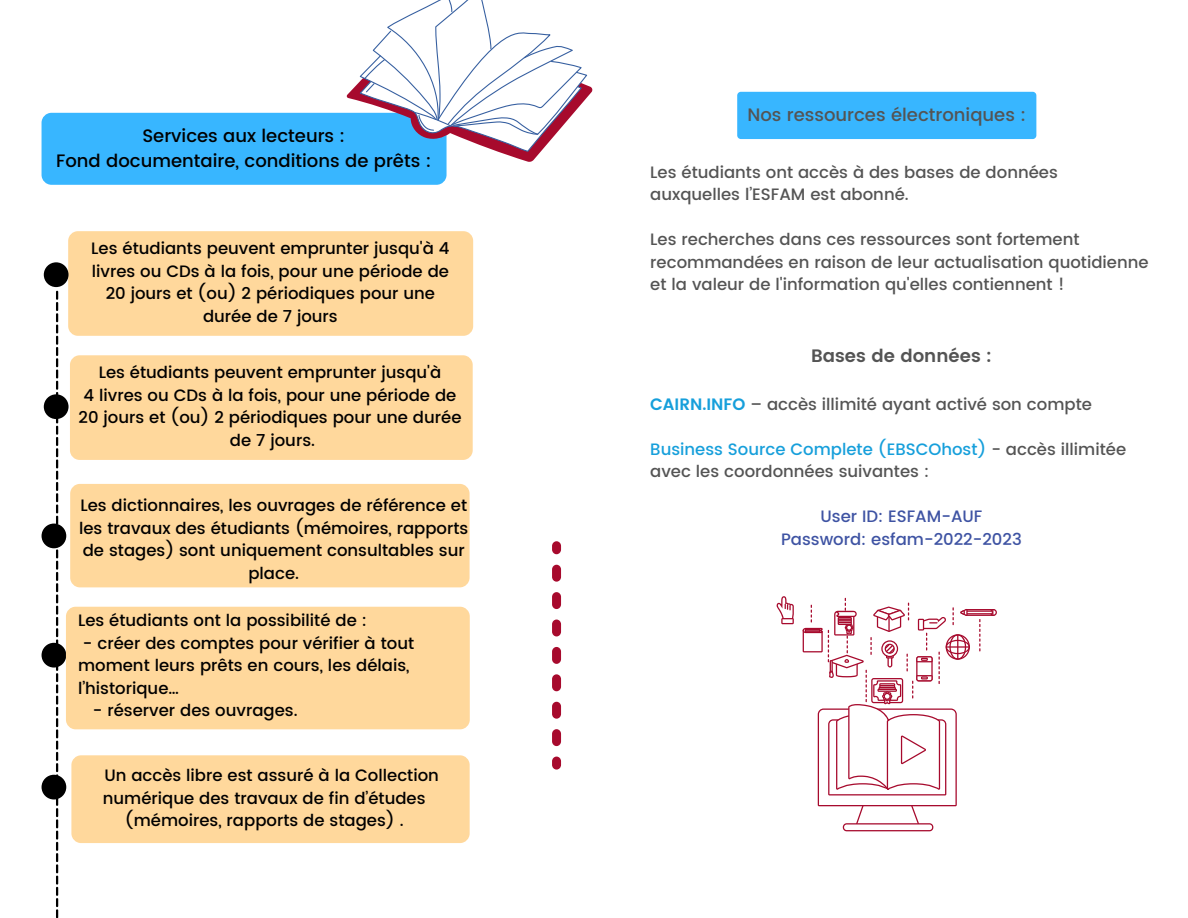
<style>
.page{position:relative;width:1188px;height:918px;background:#fff}
.page>*{position:absolute;margin:0;border:0;box-sizing:border-box;transform-origin:0 0}
.t1{font:500 18px/24.8px "Poppins";color:#000;text-align:center}
.t2{font:500 18px "Poppins";color:#545454}
.t3{font:600 18px "Poppins";color:#545454}
.t4{font:500 16.5px/22.5px "Poppins";color:#000;text-align:center}
.t5{font:500 16.5px/22.5px "Poppins";color:#545454}
.t6{font:500 16.5px/22.5px "Poppins";color:#3e53a3;text-align:center}
.s1{font-weight:600;color:#169fdb}
.s2{color:#169fdb}
</style>
<div class="page">
<div style="left:552px;top:541px;width:9px;height:13px;background:#a70a2d;border-radius:5px"></div>
<svg style="left:552px;top:565px;width:9px;height:181px"></svg>
<div style="left:552px;top:757px;width:9px;height:13px;background:#a70a2d;border-radius:5px"></div>
<div style="left:42px;top:113px;width:405px;height:72px;background:#38b6ff;border-radius:10px"></div>
<div style="left:42px;top:643px;width:24px;height:25px;background:#000;border-radius:50%"></div>
<div style="left:68px;top:231px;width:405px;height:105px;background:#ffd89c;border-radius:10px"></div>
<div style="left:70px;top:355px;width:403px;height:105px;background:#ffd89c;border-radius:10px"></div>
<div style="left:70px;top:484px;width:400px;height:103px;background:#ffd89c;border-radius:10px"></div>
<div style="left:66px;top:607px;width:404px;height:122px;background:#ffd89c;border-radius:10px"></div>
<div style="left:71px;top:755px;width:399px;height:88px;background:#ffd89c;border-radius:10px"></div>
<div style="left:42px;top:775px;width:24px;height:25px;background:#000;border-radius:50%"></div>
<div style="left:42px;top:524px;width:24px;height:24px;background:#000;border-radius:50%"></div>
<div style="left:44px;top:394px;width:25px;height:25px;background:#000;border-radius:50%"></div>
<div style="left:44px;top:262px;width:25px;height:25px;background:#000;border-radius:50%"></div>
<svg style="left:56px;top:291px;width:2px;height:627px"></svg>
<svg style="left:346px;top:0;width:247px;height:162px"></svg>
<div style="left:737px;top:92px;width:299px;height:47px;background:#38b6ff;border-radius:4px"></div>
<svg style="left:777px;top:596px;width:17px;height:28px"></svg>
<svg style="left:803px;top:598px;width:194px;height:233px"></svg>
<p class="t1" style="left:56px;top:124px;width:377px">Services aux lecteurs :<br>Fond documentaire, conditions de prêts :</p>
<p class="t4" style="left:91px;top:237px;width:360px">Les étudiants peuvent emprunter jusqu'à 4 livres ou CDs à la fois, pour une période de 20 jours et (ou) 2 périodiques pour une durée de 7 jours</p>
<p class="t4" style="left:79px;top:361px;width:384px">Les étudiants peuvent emprunter jusqu'à<br>4 livres ou CDs à la fois, pour une période de 20 jours et (ou) 2 périodiques pour une durée de 7 jours.</p>
<p class="t4" style="left:79px;top:494px;width:391px">Les dictionnaires, les ouvrages de référence et les travaux des étudiants (mémoires, rapports de stages) sont uniquement consultables sur place.</p>
<p class="t4" style="left:78px;top:610px;width:290px">Les étudiants ont la possibilité de :</p>
<p class="t4" style="left:78px;top:632px;width:338px;text-align:left">- créer des comptes pour vérifier à tout moment leurs prêts en cours, les délais, l’historique…</p>
<p class="t4" style="left:93px;top:700px;width:206px">- réserver des ouvrages.</p>
<p class="t4" style="left:104px;top:764px;width:336px">Un accès libre est assuré à la Collection</p>
<p class="t4" style="left:103px;top:787px;width:324px">numérique des travaux de fin d’études</p>
<p class="t4" style="left:125px;top:809px;width:280px">(mémoires, rapports de stages) .</p>
<p class="t2" style="left:747px;top:104px;width:280px">Nos ressources électroniques :</p>
<p class="t5" style="left:650px;top:161px;width:409px">Les étudiants ont accès à des bases de données auxquelles l’ESFAM est abonné.</p>
<p class="t5" style="left:650px;top:228px;width:500px">Les recherches dans ces ressources sont fortement recommandées en raison de leur actualisation quotidienne et la valeur de l'information qu'elles contiennent !</p>
<p class="t3" style="left:811px;top:346px;width:182px">Bases de données :</p>
<p class="t5" style="left:650px;top:393px;width:443px"><span class="s1">CAIRN.INFO</span> – accès illimité ayant activé son compte</p>
<p class="t5" style="left:650px;top:438px;width:477px"><span class="s2">Business Source Complete (EBSCOhost)</span> - accès illimitée avec les coordonnées suivantes :</p>
<p class="t6" style="left:781px;top:505px;width:242px">User ID: ESFAM-AUF<br>Password: esfam-2022-2023</p>
</div>
